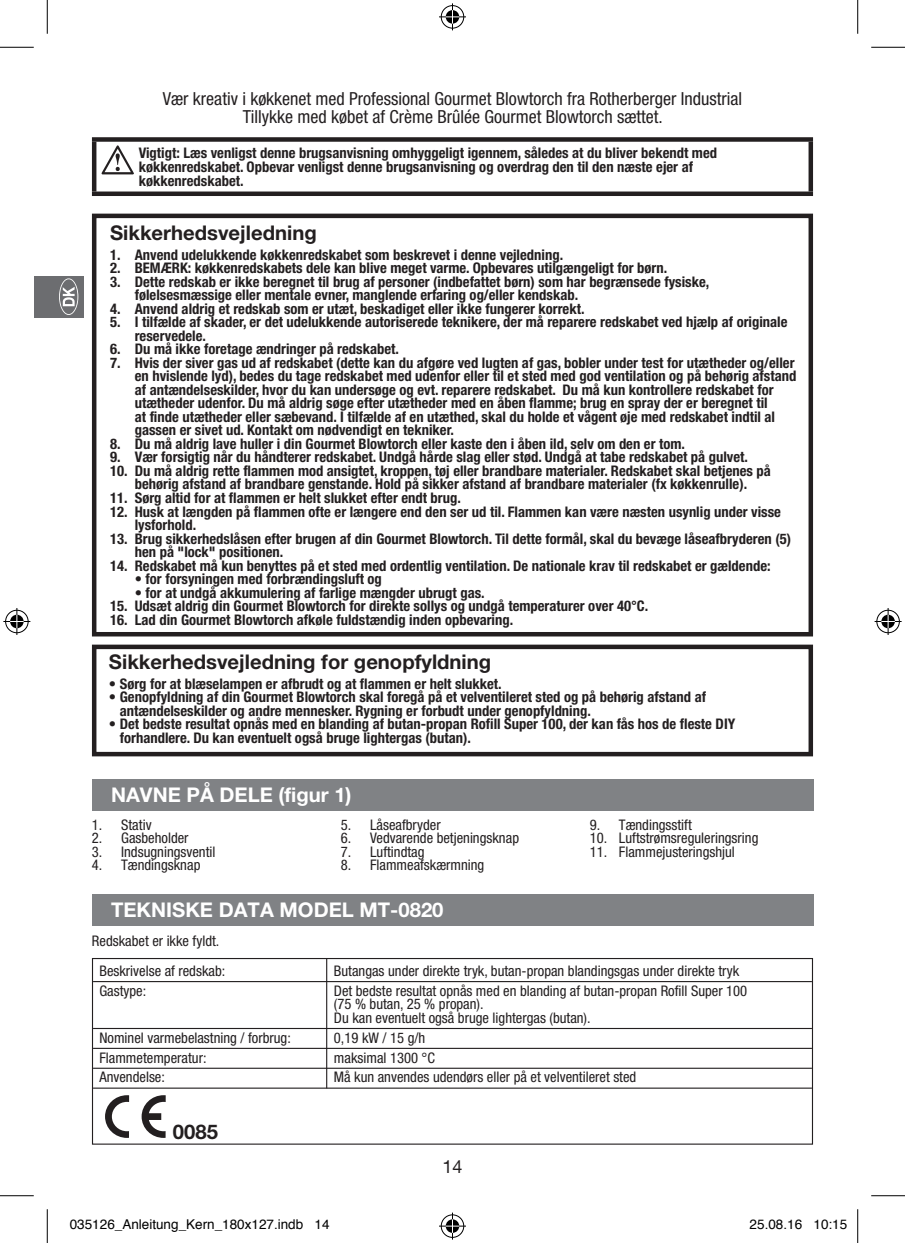
<style>
.page{position:relative;width:905px;height:1243px;background:#fff}
.page>*{position:absolute;margin:0;border:0;box-sizing:border-box;transform-origin:0 0}
.t1{font:700 20.25px "Helvetica Neue LT Pro";color:#231f20}
.t2{font:700 20.25px "Helvetica Neue LT Pro";color:#fff}
.t3{font:condensed 18px/18px "Helvetica Neue LT Pro";color:#231f20;text-align:center}
.t4{font:18px "Helvetica Neue";color:#231f20}
.t5{font:700 condensed 14.62px/13.5px "Helvetica Neue LT Pro";color:#231f20}
.t6{font:condensed 14.62px/13.5px "Helvetica Neue LT Pro";color:#231f20}
.t7{font:13.5px "Helvetica";color:#000}
</style>
<div class="page">
<div style="left:34px;top:276px;width:50px;height:41px;background:#6c6d70"></div>
<svg style="left:59px;top:278px;width:19px;height:37px"></svg>
<hr style="left:93px;top:981px;width:718px;height:1px;background:#231f20">
<hr style="left:93px;top:1028px;width:718px;height:1px;background:#231f20">
<hr style="left:93px;top:1047px;width:718px;height:2px;background:#231f20">
<hr style="left:93px;top:1067px;width:718px;height:1px;background:#231f20">
<hr style="left:93px;top:1087px;width:718px;height:1px;background:#231f20">
<div style="left:92px;top:958px;width:721px;height:186px;border:1px solid #231f20"></div>
<svg style="left:105px;top:1095px;width:24px;height:42px"></svg>
<svg style="left:142px;top:1095px;width:24px;height:42px"></svg>
<hr style="left:326px;top:958px;width:1px;height:130px;background:#231f20">
<div style="left:92px;top:779px;width:721px;height:32px;background:#808285"></div>
<div style="left:92px;top:894px;width:721px;height:31px;background:#808285"></div>
<div style="left:92px;top:214px;width:721px;height:422px;border:4px solid #231f20"></div>
<div style="left:92px;top:644px;width:721px;height:112px;border:4px solid #231f20"></div>
<div style="left:92px;top:137px;width:721px;height:5px;background:#231f20"></div>
<hr style="left:92px;top:142px;width:4px;height:49px;background:#231f20">
<div style="left:808px;top:142px;width:5px;height:49px;background:#231f20"></div>
<div style="left:92px;top:191px;width:721px;height:5px;background:#231f20"></div>
<img style="left:101px;top:145px;width:33px;height:29px">
<hr style="left:0;top:47px;width:34px;height:1px;background:#000">
<hr style="left:871px;top:47px;width:33px;height:1px;background:#000">
<hr style="left:0;top:1195px;width:34px;height:1px;background:#000">
<hr style="left:871px;top:1195px;width:33px;height:1px;background:#000">
<hr style="left:47px;top:0;width:1px;height:34px;background:#000">
<hr style="left:47px;top:1209px;width:1px;height:34px;background:#000">
<hr style="left:857px;top:0;width:1px;height:34px;background:#000">
<hr style="left:857px;top:1209px;width:1px;height:34px;background:#000">
<svg style="left:439px;top:3px;width:27px;height:27px"></svg>
<svg style="left:439px;top:1212px;width:27px;height:27px"></svg>
<svg style="left:3px;top:608px;width:27px;height:27px"></svg>
<svg style="left:874px;top:608px;width:27px;height:27px"></svg>
<p class="t3" style="left:163px;top:89px;width:580px">Vær kreativ i køkkenet med Professional Gourmet Blowtorch fra Rotherberger Industrial<br>Tillykke med købet af Crème Brûlée Gourmet Blowtorch sættet.</p>
<p class="t5" style="left:139px;top:145px;width:579px">Vigtigt: Læs venligst denne brugsanvisning omhyggeligt igennem, således at du bliver bekendt med køkkenredskabet. Opbevar venligst denne brugsanvisning og overdrag den til den næste ejer af køkkenredskabet.</p>
<h1 class="t1" style="left:110px;top:220px;width:208px">Sikkerhedsvejledning</h1>
<p class="t5" style="left:110px;top:248px;width:454px">1. Anvend udelukkende køkkenredskabet som beskrevet i denne vejledning.</p>
<p class="t5" style="left:110px;top:261px;width:558px">2. BEMÆRK: køkkenredskabets dele kan blive meget varme. Opbevares utilgængeligt for børn.</p>
<p class="t5" style="left:135px;top:275px;width:576px;text-indent:-25px">3. Dette redskab er ikke beregnet til brug af personer (indbefattet børn) som har begrænsede fysiske, følelsesmæssige eller mentale evner, manglende erfaring og/eller kendskab.</p>
<p class="t5" style="left:110px;top:302px;width:476px">4. Anvend aldrig et redskab som er utæt, beskadiget eller ikke fungerer korrekt.</p>
<p class="t5" style="left:135px;top:315px;width:654px;text-indent:-25px">5. I tilfælde af skader, er det udelukkende autoriserede teknikere, der må reparere redskabet ved hjælp af originale reservedele.</p>
<p class="t5" style="left:110px;top:342px;width:290px">6. Du må ikke foretage ændringer på redskabet.</p>
<p class="t5" style="left:135px;top:356px;width:663px;text-indent:-25px">7. Hvis der siver gas ud af redskabet (dette kan du afgøre ved lugten af gas, bobler under test for utætheder og/eller en hvislende lyd), bedes du tage redskabet med udenfor eller til et sted med god ventilation og på behørig afstand af antændelseskilder, hvor du kan undersøge og evt. reparere redskabet. Du må kun kontrollere redskabet for utætheder udenfor. Du må aldrig søge efter utætheder med en åben flamme; brug en spray der er beregnet til<br>at finde utætheder eller sæbevand. I tilfælde af en utæthed, skal du holde et vågent øje med redskabet indtil al gassen er sivet ud. Kontakt om nødvendigt en tekniker.</p>
<p class="t5" style="left:110px;top:437px;width:576px">8. Du må aldrig lave huller i din Gourmet Blowtorch eller kaste den i åben ild, selv om den er tom.</p>
<p class="t5" style="left:110px;top:450px;width:639px">9. Vær forsigtig når du håndterer redskabet. Undgå hårde slag eller stød. Undgå at tabe redskabet på gulvet.</p>
<p class="t5" style="left:110px;top:464px;width:662px;text-align:center">10. Du må aldrig rette flammen mod ansigtet, kroppen, tøj eller brandbare materialer. Redskabet skal betjenes på behørig afstand af brandbare genstande. Hold på sikker afstand af brandbare materialer (fx køkkenrulle).</p>
<p class="t5" style="left:110px;top:491px;width:352px">11. Sørg altid for at flammen er helt slukket efter endt brug.</p>
<p class="t5" style="left:135px;top:504px;width:647px;text-indent:-25px">12. Husk at længden på flammen ofte er længere end den ser ud til. Flammen kan være næsten usynlig under visse lysforhold.</p>
<p class="t5" style="left:135px;top:531px;width:657px;text-indent:-25px">13. Brug sikkerhedslåsen efter brugen af din Gourmet Blowtorch. Til dette formål, skal du bevæge låseafbryderen (5) hen på "lock" positionen.</p>
<p class="t5" style="left:110px;top:558px;width:662px">14. Redskabet må kun benyttes på et sted med ordentlig ventilation. De nationale krav til redskabet er gældende:</p>
<p class="t5" style="left:135px;top:572px;width:249px">• for forsyningen med forbrændingsluft og</p>
<p class="t5" style="left:135px;top:585px;width:351px">• for at undgå akkumulering af farlige mængder ubrugt gas.</p>
<p class="t5" style="left:110px;top:599px;width:540px">15. Udsæt aldrig din Gourmet Blowtorch for direkte sollys og undgå temperaturer over 40°C.</p>
<p class="t5" style="left:110px;top:612px;width:405px">16. Lad din Gourmet Blowtorch afkøle fuldstændig inden opbevaring.</p>
<h1 class="t1" style="left:109px;top:649px;width:384px">Sikkerhedsvejledning for genopfyldning</h1>
<p class="t5" style="left:109px;top:676px;width:394px">• Sørg for at blæselampen er afbrudt og at flammen er helt slukket.</p>
<p class="t5" style="left:120px;top:690px;width:588px;text-indent:-11px">• Genopfyldning af din Gourmet Blowtorch skal foregå på et velventileret sted og på behørig afstand af antændelseskilder og andre mennesker. Rygning er forbudt under genopfyldning.</p>
<p class="t5" style="left:120px;top:717px;width:617px;text-indent:-11px">• Det bedste resultat opnås med en blanding af butan-propan Rofill Super 100, der kan fås hos de fleste DIY forhandlere. Du kan eventuelt også bruge lightergas (butan).</p>
<h1 class="t2" style="left:111px;top:782px;width:123px">NAVNE PÅ DELE</h1>
<h1 class="t2" style="left:278px;top:782px;width:75px">(figur 1)</h1>
<p class="t6" style="left:92px;top:818px;width:61px">1. Stativ</p>
<p class="t6" style="left:92px;top:831px;width:98px">2. Gasbeholder</p>
<p class="t6" style="left:92px;top:845px;width:125px">3. Indsugningsventil</p>
<p class="t6" style="left:92px;top:858px;width:110px">4. Tændingsknap</p>
<p class="t6" style="left:341px;top:818px;width:101px">5. Låseafbryder</p>
<p class="t6" style="left:341px;top:831px;width:180px">6. Vedvarende betjeningsknap</p>
<p class="t6" style="left:341px;top:845px;width:85px">7. Luftindtag</p>
<p class="t6" style="left:341px;top:858px;width:145px">8. Flammeafskærmning</p>
<h1 class="t2" style="left:111px;top:896px;width:334px">Tekniske data model MT-0820</h1>
<p class="t6" style="left:92px;top:933px;width:129px">Redskabet er ikke fyldt.</p>
<p class="t6" style="left:589px;top:818px;width:104px">9. Tændingsstift</p>
<p class="t6" style="left:589px;top:831px;width:170px">10. Luftstrømsreguleringsring</p>
<p class="t6" style="left:589px;top:845px;width:147px">11. Flammejusteringshjul</p>
<p class="t6" style="left:99px;top:964px;width:127px">Beskrivelse af redskab:</p>
<p class="t6" style="left:334px;top:964px;width:407px">Butangas under direkte tryk, butan-propan blandingsgas under direkte tryk</p>
<p class="t6" style="left:99px;top:983px;width:48px">Gastype:</p>
<p class="t6" style="left:334px;top:983px;width:415px">Det bedste resultat opnås med en blanding af butan-propan Rofill Super 100 (75 % butan, 25 % propan).<br>Du kan eventuelt også bruge lightergas (butan).</p>
<p class="t6" style="left:99px;top:1030px;width:193px">Nominel varmebelastning / forbrug:</p>
<p class="t6" style="left:334px;top:1030px;width:93px">0,19 kW / 15 g/h</p>
<p class="t6" style="left:99px;top:1050px;width:109px">Flammetemperatur:</p>
<p class="t6" style="left:334px;top:1050px;width:103px">maksimal 1300 °C</p>
<p class="t6" style="left:99px;top:1070px;width:67px">Anvendelse:</p>
<p class="t6" style="left:334px;top:1070px;width:304px">Må kun anvendes udendørs eller på et velventileret sted</p>
<h1 class="t1" style="left:173px;top:1119px;width:47px">0085</h1>
<p class="t4" style="left:442px;top:1155px;width:22px">14</p>
<p class="t7" style="left:70px;top:1213px;width:261px">035126_Anleitung_Kern_180x127.indb 14</p>
<p class="t7" style="left:749px;top:1213px;width:99px">25.08.16 10:15</p>
</div>
